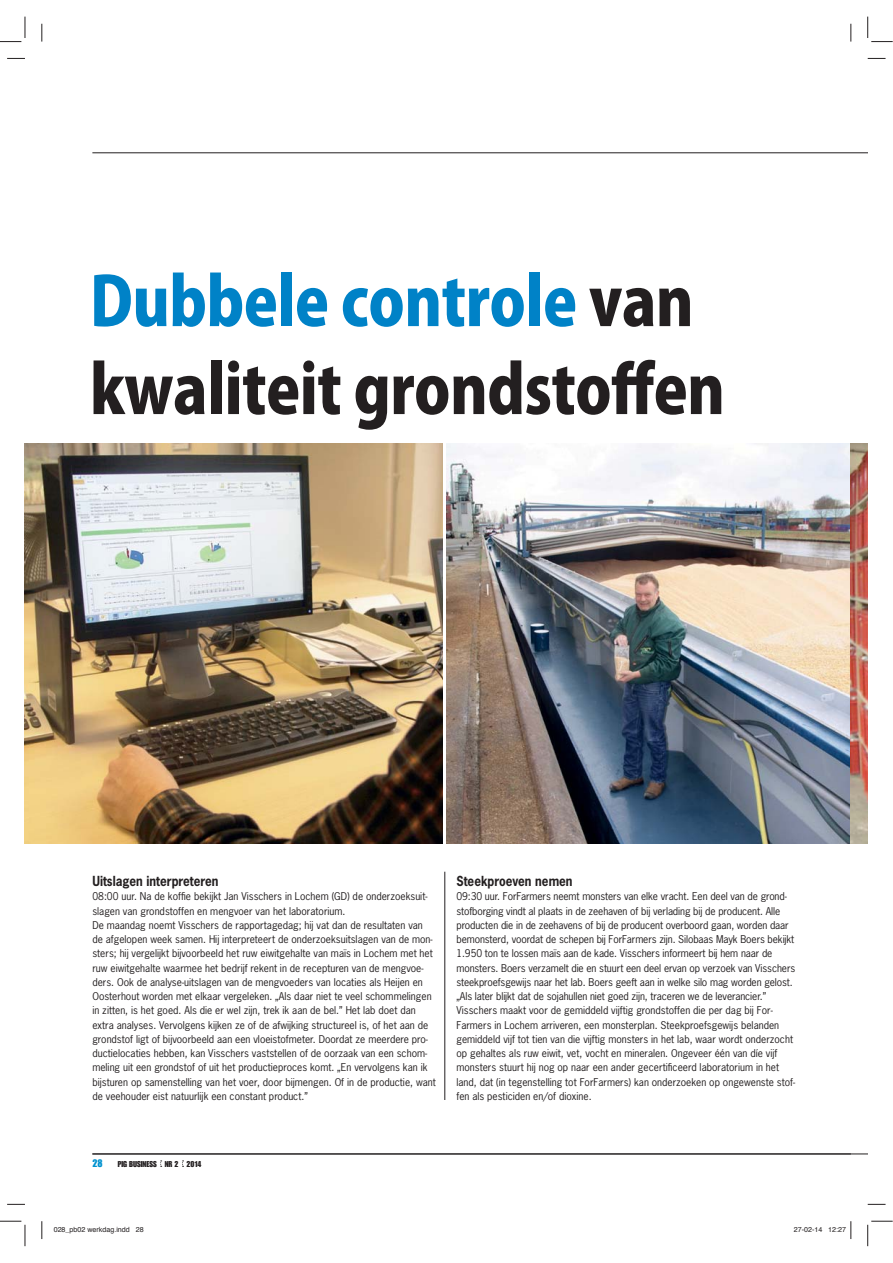
<style>
.page{position:relative;width:893px;height:1263px;background:#fff}
.page>*{position:absolute;margin:0;border:0;box-sizing:border-box;transform-origin:0 0}
.t1{font:66.6px/87.9px "Koz Go Pro Heavy 90 msp RKSJ H";letter-spacing:-.01em;color:#231f20;scale:.92 1}
.t2{font:700 13.05px "News Gothic Std";color:#231f20;scale:.9 1}
.t3{font:10.65px "Impact LT Std";color:#0092cf}
.t4{font:10.05px/14.2px "News Gothic Std";color:#231f20}
.t5{font:8.25px "Impact LT Std";color:#231f20}
.t6{font:7.2px "Helvetica";color:#231f20}
.s1{color:#0082c7}
</style>
<div class="page">
<img style="left:25px;top:444px;width:418px;height:399px">
<img style="left:446px;top:444px;width:422px;height:399px">
<hr style="left:92px;top:1154px;width:776px;height:1px;background:#231f20">
<hr style="left:92px;top:153px;width:776px;height:1px;background:#231f20">
<hr style="left:444px;top:872px;width:1px;height:228px;background:#231f20">
<svg style="left:7px;top:58px;width:18px;height:1px"></svg>
<svg style="left:868px;top:58px;width:17px;height:1px"></svg>
<svg style="left:7px;top:1204px;width:18px;height:1px"></svg>
<svg style="left:868px;top:1204px;width:17px;height:1px"></svg>
<svg style="left:41px;top:24px;width:2px;height:18px"></svg>
<svg style="left:41px;top:1221px;width:2px;height:18px"></svg>
<svg style="left:850px;top:24px;width:1px;height:18px"></svg>
<svg style="left:0;top:17px;width:26px;height:25px"></svg>
<svg style="left:0;top:1221px;width:26px;height:25px"></svg>
<svg style="left:867px;top:17px;width:26px;height:25px"></svg>
<svg style="left:867px;top:1221px;width:26px;height:25px"></svg>
<svg style="left:850px;top:1221px;width:1px;height:18px"></svg>
<h1 class="t1" style="left:90px;top:266px;width:692px"><span class="s1">Dubbele controle</span> van kwaliteit grondstoffen</h1>
<p class="t2" style="left:92px;top:876px;width:142px">Uitslagen interpreteren</p>
<p class="t4" style="left:92px;top:890px;width:345px">08:00 uur. Na de koffie bekijkt Jan Visschers in Lochem (GD) de onderzoeksuit&shy;slagen van grondstoffen en mengvoer van het laboratorium.<br>De maandag noemt Visschers de rapportagedag; hij vat dan de resultaten van de afgelopen week samen. Hij interpreteert de onderzoeksuitslagen van de mon&shy;sters; hij vergelijkt bijvoorbeeld het ruw eiwitgehalte van maïs in Lochem met het ruw eiwitgehalte waarmee het bedrijf rekent in de recepturen van de mengvoe&shy;ders. Ook de analyse-uitslagen van de mengvoeders van locaties als Heijen en Oosterhout worden met elkaar vergeleken. „Als daar niet te veel schommelingen in zitten, is het goed. Als die er wel zijn, trek ik aan de bel.” Het lab doet dan extra analyses. Vervolgens kijken ze of de afwijking structureel is, of het aan de grondstof ligt of bijvoorbeeld aan een vloeistofmeter. Doordat ze meerdere pro&shy;ductielocaties hebben, kan Visschers vaststellen of de oorzaak van een schom&shy;meling uit een grondstof of uit het productieproces komt. „En vervolgens kan ik bijsturen op samenstelling van het voer, door bijmengen. Of in de productie, want de veehouder eist natuurlijk een constant product.”</p>
<p class="t2" style="left:456px;top:876px;width:130px">Steekproeven nemen</p>
<p class="t4" style="left:456px;top:890px;width:340px">09:30 uur. ForFarmers neemt monsters van elke vracht. Een deel van de grond&shy;stofborging vindt al plaats in de zeehaven of bij verlading bij de producent. Alle producten die in de zeehavens of bij de producent overboord gaan, worden daar bemonsterd, voordat de schepen bij ForFarmers zijn. Silobaas Mayk Boers bekijkt 1.950 ton te lossen maïs aan de kade. Visschers informeert bij hem naar de monsters. Boers verzamelt die en stuurt een deel ervan op verzoek van Visschers steekproefsgewijs naar het lab. Boers geeft aan in welke silo mag worden gelost. „Als later blijkt dat de sojahullen niet goed zijn, traceren we de leverancier.” Visschers maakt voor de gemiddeld vijftig grondstoffen die per dag bij For-Farmers in Lochem arriveren, een monsterplan. Steekproefsgewijs belanden gemiddeld vijf tot tien van die vijftig monsters in het lab, waar wordt onderzocht op gehaltes als ruw eiwit, vet, vocht en mineralen. Ongeveer één van díe vijf monsters stuurt hij nog op naar een ander gecertificeerd laboratorium in het land, dat (in tegenstelling tot ForFarmers) kan onderzoeken op ongewenste stof&shy;fen als pesticiden en/of dioxine.</p>
<p class="t3" style="left:92px;top:1157px;width:12px">28</p>
<p class="t5" style="left:118px;top:1159px;width:85px">PIG BUSINESS NR 2 2014</p>
<p class="t6" style="left:54px;top:1226px;width:92px">028_pb02 werkdag.indd 28</p>
<p class="t6" style="left:794px;top:1226px;width:54px">27-02-14 12:27</p>
</div>
